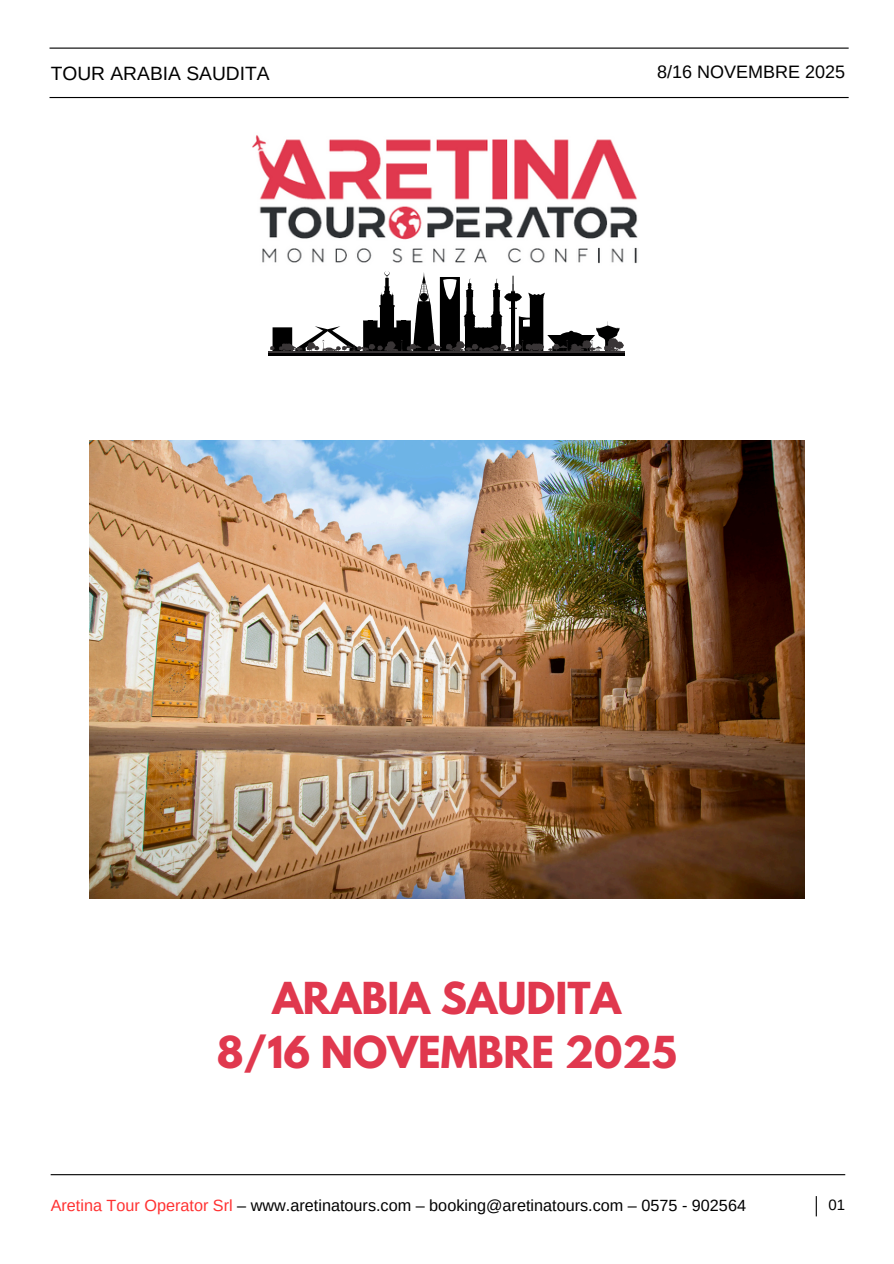
<style>
.page{position:relative;width:894px;height:1264px;background:#fff}
.page>*{position:absolute;margin:0;border:0;box-sizing:border-box;transform-origin:0 0}
.t1{font:700 39px/54px "League Spartan";color:#e0384e;text-align:center}
.t2{font:19.2px "Arimo";color:#000}
.t3{font:18px "Arimo";color:#000}
.t4{font:16.2px "Arimo";color:#000}
.t5{font:15px "Arimo";color:#000}
.s1{color:#ff3131}
</style>
<div class="page">
<hr style="left:51px;top:1174px;width:794px;height:1px;background:#000">
<hr style="left:49px;top:97px;width:799px;height:1px;background:#000">
<hr style="left:49px;top:48px;width:799px;height:1px;background:#000">
<svg style="left:815px;top:1196px;width:1px;height:20px"></svg>
<img style="left:89px;top:440px;width:715px;height:458px">
<img style="left:252px;top:135px;width:386px;height:129px">
<hr style="left:268px;top:353px;width:356px;height:3px;background:#000">
<hr style="left:268px;top:351px;width:356px;height:2px;background:#393536">
<svg style="left:270px;top:271px;width:353px;height:80px"></svg>
<h2 class="t2" style="left:51px;top:63px;width:220px">TOUR ARABIA SAUDITA</h2>
<p class="t3" style="left:657px;top:62px;width:189px">8/16 NOVEMBRE 2025</p>
<p class="t1" style="left:217px;top:976px;width:461px">ARABIA SAUDITA<br>8/16 NOVEMBRE 2025</p>
<h2 class="t4" style="left:51px;top:1196px;width:696px"><span class="s1">Aretina Tour Operator Srl</span> – www.aretinatours.com – booking@aretinatours.com – 0575 - 902564</h2>
<p class="t5" style="left:828px;top:1196px;width:18px">01</p>
</div>
